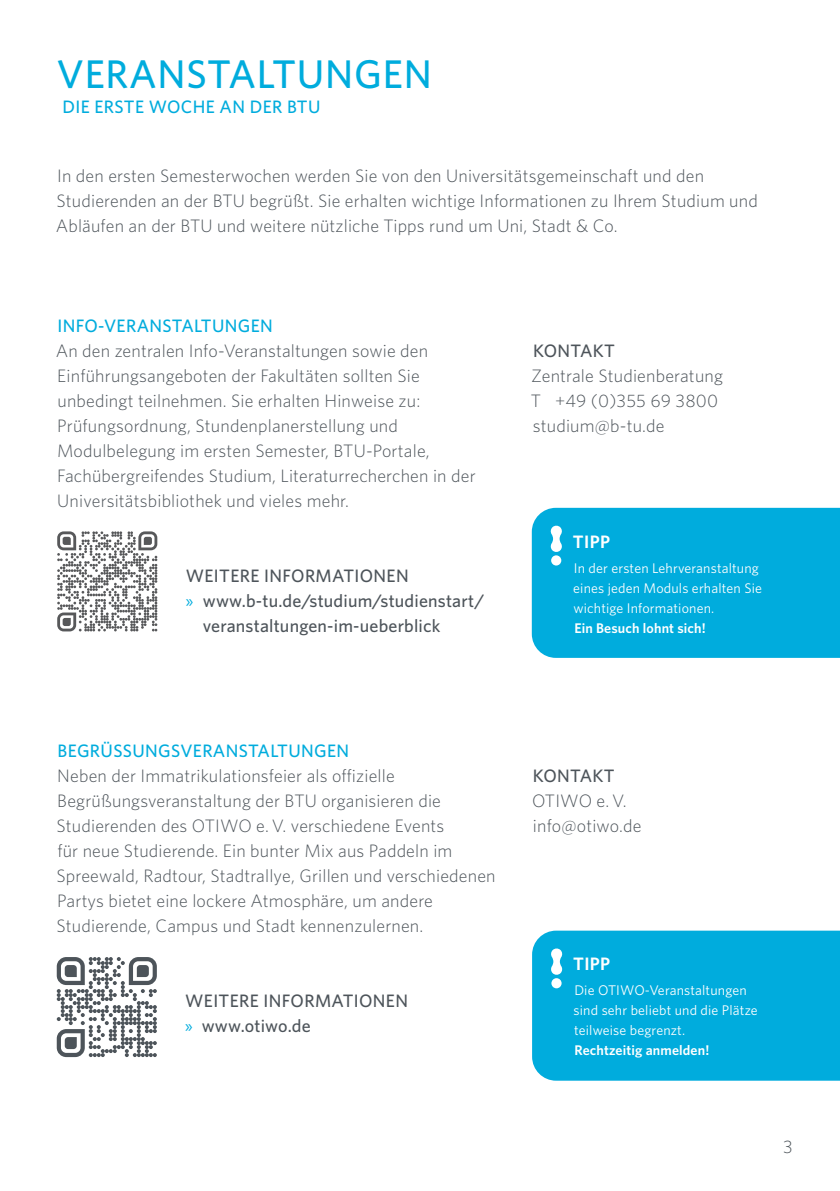
<style>
.page{position:relative;width:840px;height:1191px;background:#fff}
.page>*{position:absolute;margin:0;border:0;box-sizing:border-box;transform-origin:0 0}
.t1{font:500 40px "Whitney";letter-spacing:.02em;color:#00acdd}
.t2{font:300 18px/25px "Whitney";letter-spacing:.01em;color:#4d545a}
.t3{font:500 18px/25px "Whitney";letter-spacing:.01em;color:#4d545a}
.t4{font:500 18px "Whitney";letter-spacing:.02em;color:#00acdd}
.t5{font:600 18px "Whitney";letter-spacing:.02em;color:#fff}
.t6{font:14px/20px "Whitney";letter-spacing:.01em;color:#fff}
.t7{font:600 14px "Whitney";letter-spacing:.01em;color:#fff}
.s1{font-family:"Myriad Pro";font-weight:400;color:#00acdd}
</style>
<div class="page">
<div style="left:531px;top:508px;width:308px;height:150px;background:#00acdd"></div>
<svg style="left:550px;top:525px;width:12px;height:27px"></svg>
<div style="left:551px;top:555px;width:10px;height:10px;background:#fff;border-radius:50%"></div>
<div style="left:532px;top:930px;width:307px;height:150px;background:#00acdd"></div>
<svg style="left:550px;top:948px;width:12px;height:27px"></svg>
<div style="left:551px;top:978px;width:10px;height:10px;background:#fff;border-radius:50%"></div>
<svg style="left:57px;top:531px;width:100px;height:100px"></svg>
<svg style="left:57px;top:957px;width:100px;height:100px"></svg>
<h1 class="t1" style="left:57px;top:48px;width:376px">VERANSTALTUNGEN</h1>
<p class="t4" style="left:62px;top:95px;width:259px">DIE ERSTE WOCHE AN DER BTU</p>
<p class="t2" style="left:56px;top:162px;width:703px">In den ersten Semesterwochen werden Sie von den Universitätsgemeinschaft und den<br>Studierenden an der BTU begrüßt. Sie erhalten wichtige Informationen zu Ihrem Studium und<br>Abläufen an der BTU und weitere nützliche Tipps rund um Uni, Stadt &amp; Co.</p>
<p class="t4" style="left:57px;top:314px;width:217px">INFO-VERANSTALTUNGEN</p>
<p class="t2" style="left:56px;top:337px;width:421px">An den zentralen Info-Veranstaltungen sowie den Einführungsangeboten der Fakultäten sollten Sie unbedingt teilnehmen. Sie erhalten Hinweise zu:<br>Prüfungsordnung, Stundenplanerstellung und Modulbelegung im ersten Semester, BTU-Portale, Fachübergreifendes Studium, Literaturrecherchen in der Universitätsbibliothek und vieles mehr.</p>
<p class="t3" style="left:186px;top:563px;width:224px">WEITERE INFORMATIONEN</p>
<p class="t3" style="left:186px;top:588px;width:300px"><span class="s1">»</span> www.b-tu.de/studium/studienstart/</p>
<p class="t3" style="left:203px;top:613px;width:239px">veranstaltungen-im-ueberblick</p>
<p class="t3" style="left:533px;top:338px;width:83px">KONTAKT</p>
<p class="t2" style="left:530px;top:362px;width:194px">Zentrale Studienberatung<br>T +49 (0)355 69 3800 studium@b-tu.de</p>
<p class="t5" style="left:572px;top:529px;width:39px">TIPP</p>
<p class="t6" style="left:573px;top:557px;width:190px">In der ersten Lehrveranstaltung eines jeden Moduls erhalten Sie wichtige Informationen.</p>
<p class="t7" style="left:574px;top:618px;width:133px">Ein Besuch lohnt sich!</p>
<p class="t4" style="left:58px;top:739px;width:293px">BEGRÜSSUNGSVERANSTALTUNGEN</p>
<p class="t2" style="left:56px;top:762px;width:440px">Neben der Immatrikulationsfeier als offizielle Begrüßungsveranstaltung der BTU organisieren die Studierenden des OTIWO e. V. verschiedene Events<br>für neue Studierende. Ein bunter Mix aus Paddeln im Spreewald, Radtour, Stadtrallye, Grillen und verschiedenen Partys bietet eine lockere Atmosphäre, um andere Studierende, Campus und Stadt kennenzulernen.</p>
<p class="t3" style="left:185px;top:988px;width:224px">WEITERE INFORMATIONEN <span class="s1">»</span> www.otiwo.de</p>
<p class="t3" style="left:532px;top:763px;width:83px">KONTAKT</p>
<p class="t2" style="left:532px;top:787px;width:111px">OTIWO e. V. info@otiwo.de</p>
<p class="t5" style="left:573px;top:952px;width:39px">TIPP</p>
<p class="t6" style="left:573px;top:980px;width:185px">Die OTIWO-Veranstaltungen sind sehr beliebt und die Plätze teilweise begrenzt.</p>
<p class="t7" style="left:574px;top:1041px;width:136px">Rechtzeitig anmelden!</p>
<p class="t2" style="left:782px;top:1133px;width:11px">3</p>
</div>
